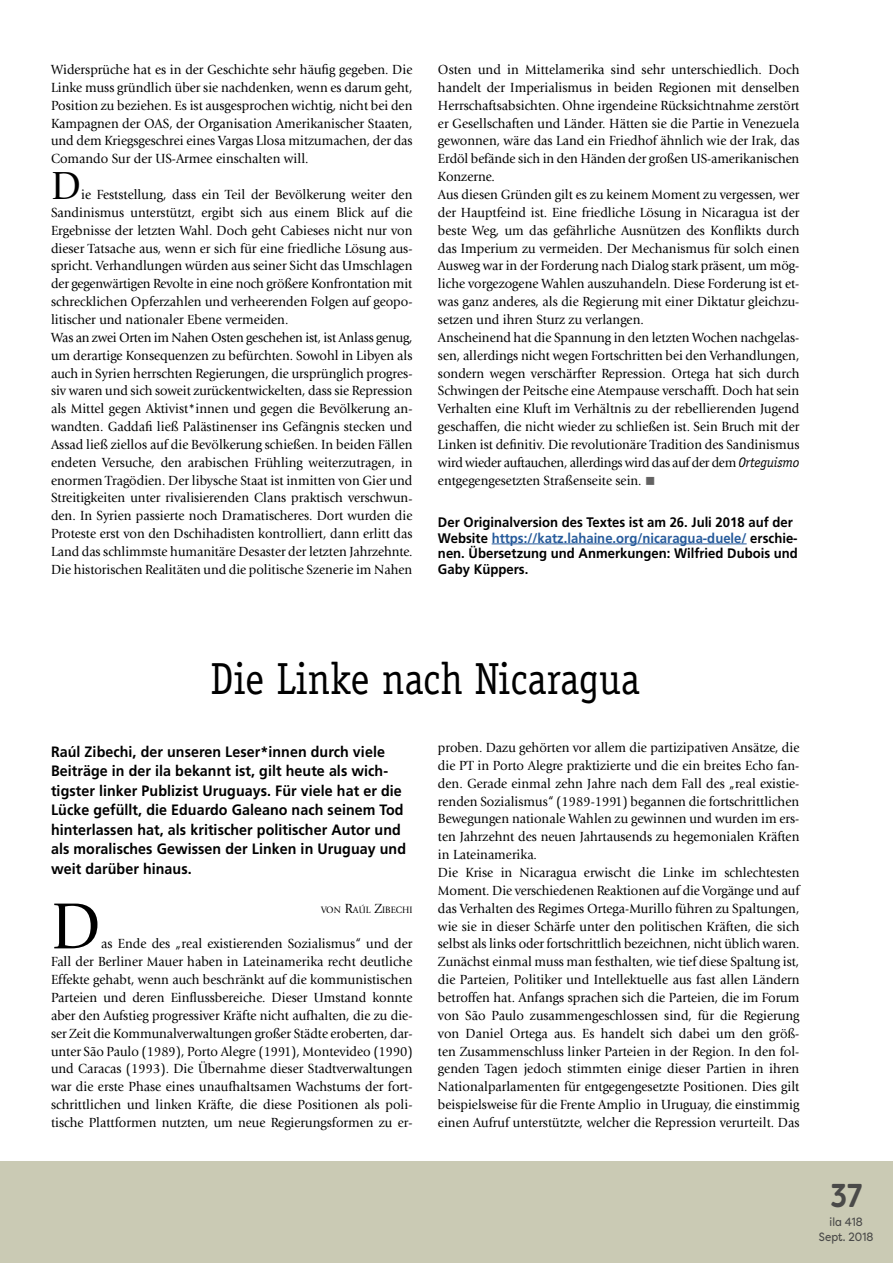
<style>
.page{position:relative;width:893px;height:1263px;background:#fff}
.page>*{position:absolute;margin:0;border:0;box-sizing:border-box;transform-origin:0 0}
.t1{font:67.95px "Giovanni";color:#000;scale:.95 1}
.t2{font:45px "Officina Serif";letter-spacing:.005em;color:#000;scale:.9 1}
.t3{font:40.8px "Giovanni";color:#000;scale:.95 1}
.t4{font:700 33px "Filson Soft";color:#4a4a49;scale:.8 1}
.t5{font:700 15px/19.5px "Frutiger";letter-spacing:.005em;color:#000;scale:.95 1}
.t6{font:13.8px/17.9px "Giovanni";color:#000;scale:.95 1}
.t7{font:700 13.8px/15.8px "Frutiger";color:#000;scale:.95 1}
.t8{font:12px/15px "Filson Soft";letter-spacing:.005em;color:#4a4a49;text-align:center;scale:.88 1}
.t9{font:9.6px "Giovanni";color:#000;scale:.95 1}
.s1{font-family:"Officina Serif";font-style:italic}
.s2{color:#646363}
.s3{color:#275b9b}
.s4{font-size:13.8px}
</style>
<div class="page">
<div style="left:0;top:1161px;width:893px;height:102px;background:#cacab4"></div>
<hr style="left:492px;top:543px;width:255px;height:1px;background:#275b9b">
<p class="t6" style="left:51px;top:61px;width:382px;text-align:justify">Widersprüche hat es in der Geschichte sehr häufig gegeben. Die Linke muss gründlich über sie nachdenken, wenn es darum geht, Position zu beziehen. Es ist ausgesprochen wichtig, nicht bei den Kampagnen der OAS, der Organisation Amerikanischer Staaten, und dem Kriegsgeschrei eines Vargas Llosa mitzumachen, der das Comando Sur der US-Armee einschalten will.</p>
<h3 class="t3" style="left:51px;top:163px;width:33px">D</h3>
<p class="t6" style="left:51px;top:186px;width:382px;text-indent:30px">ie Feststellung, dass ein Teil der Bevölkerung weiter den Sandinismus unterstützt, ergibt sich aus einem Blick auf die Ergebnisse der letzten Wahl. Doch geht Cabieses nicht nur von dieser Tatsache aus, wenn er sich für eine friedliche Lösung aus&shy;spricht. Verhandlungen würden aus seiner Sicht das Umschlagen der gegenwärtigen Revolte in eine noch größere Konfrontation mit schrecklichen Opferzahlen und verheerenden Folgen auf geopo&shy;litischer und nationaler Ebene vermeiden.<br>Was an zwei Orten im Nahen Osten geschehen ist, ist Anlass genug, um derartige Konsequenzen zu befürchten. Sowohl in Libyen als auch in Syrien herrschten Regierungen, die ursprünglich progres&shy;siv waren und sich soweit zurückentwickelten, dass sie Repression als Mittel gegen Aktivist*innen und gegen die Bevölkerung an&shy;wandten. Gaddafi ließ Palästinenser ins Gefängnis stecken und Assad ließ ziellos auf die Bevölkerung schießen. In beiden Fällen endeten Versuche, den arabischen Frühling weiterzutragen, in enormen Tragödien. Der libysche Staat ist inmitten von Gier und Streitigkeiten unter rivalisierenden Clans praktisch verschwun&shy;den. In Syrien passierte noch Dramatischeres. Dort wurden die Proteste erst von den Dschihadisten kontrolliert, dann erlitt das Land das schlimmste humanitäre Desaster der letzten Jahrzehnte.<br>Die historischen Realitäten und die politische Szenerie im Nahen</p>
<p class="t6" style="left:438px;top:61px;width:382px">Osten und in Mittelamerika sind sehr unterschiedlich. Doch handelt der Imperialismus in beiden Regionen mit denselben Herrschaftsabsichten. Ohne irgendeine Rücksichtnahme zerstört er Gesellschaften und Länder. Hätten sie die Partie in Venezuela gewonnen, wäre das Land ein Friedhof ähnlich wie der Irak, das Erdöl befände sich in den Händen der großen US-amerikanischen Konzerne.<br>Aus diesen Gründen gilt es zu keinem Moment zu vergessen, wer der Hauptfeind ist. Eine friedliche Lösung in Nicaragua ist der beste Weg, um das gefährliche Ausnützen des Konflikts durch das Imperium zu vermeiden. Der Mechanismus für solch einen Ausweg war in der Forderung nach Dialog stark präsent, um mög&shy;liche vorgezogene Wahlen auszuhandeln. Diese Forderung ist et&shy;was ganz anderes, als die Regierung mit einer Diktatur gleichzu&shy;setzen und ihren Sturz zu verlangen.<br>Anscheinend hat die Spannung in den letzten Wochen nachgelas&shy;sen, allerdings nicht wegen Fortschritten bei den Verhandlungen, sondern wegen verschärfter Repression. Ortega hat sich durch Schwingen der Peitsche eine Atempause verschafft. Doch hat sein Verhalten eine Kluft im Verhältnis zu der rebellierenden Jugend geschaffen, die nicht wieder zu schließen ist. Sein Bruch mit der Linken ist definitiv. Die revolutionäre Tradition des Sandinismus wird wieder auftauchen, allerdings wird das auf der dem <span class="s1">Orteguismo </span>entgegengesetzten Straßenseite sein. <span class="s2">■</span></p>
<p class="t7" style="left:438px;top:514px;width:380px">Der Originalversion des Textes ist am 26. Juli 2018 auf der Website <span class="s3">https://katz.lahaine.org/nicaragua-duele/</span> erschie&shy;nen. Übersetzung und Anmerkungen: Wilfried Dubois und Gaby Küppers.</p>
<h2 class="t2" style="left:211px;top:652px;width:479px">Die Linke nach Nicaragua</h2>
<p class="t5" style="left:51px;top:741px;width:375px">Raúl Zibechi, der unseren Leser*innen durch viele Beiträge in der ila bekannt ist, gilt heute als wich&shy;tigster linker Publizist Uruguays. Für viele hat er die Lücke gefüllt, die Eduardo Galeano nach seinem Tod hinterlassen hat, als kritischer politischer Autor und als moralisches Gewissen der Linken in Uruguay und weit darüber hinaus.</p>
<h1 class="t1" style="left:51px;top:888px;width:54px">D</h1>
<p class="t9" style="left:321px;top:904px;width:98px">VON <span class="s4">R</span>AÚL <span class="s4">Z</span>IBECHI</p>
<p class="t6" style="left:51px;top:935px;width:382px;text-align:justify;text-indent:50px">as Ende des „real existierenden Sozialismus“ und der Fall der Berliner Mauer haben in Lateinamerika recht deutliche Effekte gehabt, wenn auch beschränkt auf die kommunistischen Parteien und deren Einflussbereiche. Dieser Umstand konnte aber den Aufstieg progressiver Kräfte nicht aufhalten, die zu die&shy;ser Zeit die Kommunalverwaltungen großer Städte eroberten, dar&shy;unter São Paulo (1989), Porto Alegre (1991), Montevideo (1990) und Caracas (1993). Die Übernahme dieser Stadtverwaltungen war die erste Phase eines unaufhaltsamen Wachstums der fort&shy;schrittlichen und linken Kräfte, die diese Positionen als poli&shy;tische Plattformen nutzten, um neue Regierungsformen zu er-</p>
<p class="t6" style="left:438px;top:739px;width:382px">proben. Dazu gehörten vor allem die partizipativen Ansätze, die die PT in Porto Alegre praktizierte und die ein breites Echo fan&shy;den. Gerade einmal zehn Jahre nach dem Fall des „real existie&shy;renden Sozialismus“ (1989-1991) begannen die fortschrittlichen Bewegungen nationale Wahlen zu gewinnen und wurden im ers&shy;ten Jahrzehnt des neuen Jahrtausends zu hegemonialen Kräften in Lateinamerika.<br>Die Krise in Nicaragua erwischt die Linke im schlechtesten Moment. Die verschiedenen Reaktionen auf die Vorgänge und auf das Verhalten des Regimes Ortega-Murillo führen zu Spaltungen, wie sie in dieser Schärfe unter den politischen Kräften, die sich selbst als links oder fortschrittlich bezeichnen, nicht üblich waren.<br>Zunächst einmal muss man festhalten, wie tief diese Spaltung ist, die Parteien, Politiker und Intellektuelle aus fast allen Ländern betroffen hat. Anfangs sprachen sich die Parteien, die im Forum von São Paulo zusammengeschlossen sind, für die Regierung von Daniel Ortega aus. Es handelt sich dabei um den größ&shy;ten Zusammenschluss linker Parteien in der Region. In den fol&shy;genden Tagen jedoch stimmten einige dieser Partien in ihren Nationalparlamenten für entgegengesetzte Positionen. Dies gilt beispielsweise für die Frente Amplio in Uruguay, die einstimmig einen Aufruf unterstützte, welcher die Repression verurteilt. Das</p>
<h3 class="t4" style="left:830px;top:1174px;width:41px">37</h3>
<p class="t8" style="left:819px;top:1215px;width:63px">ila 418<br>Sept. 2018</p>
</div>
